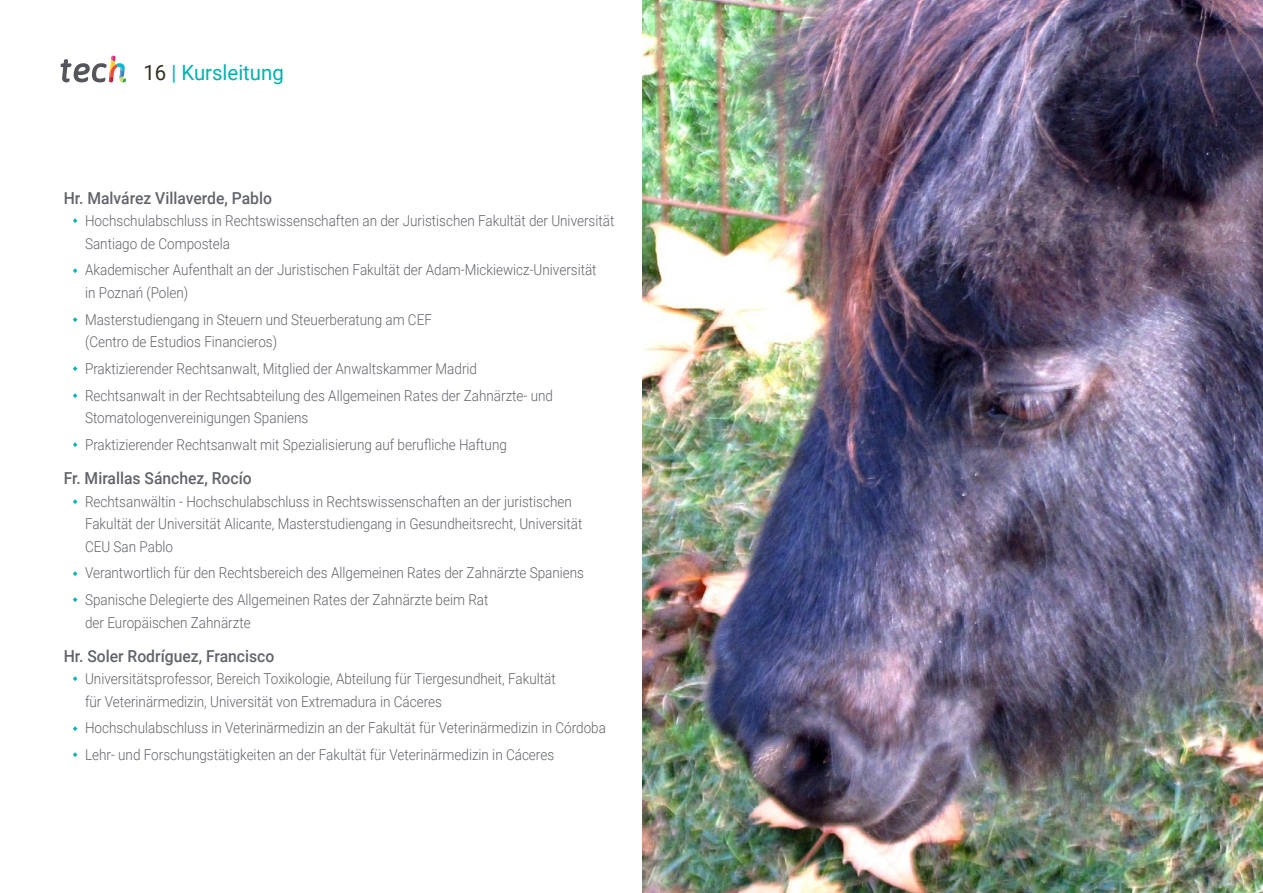
<style>
.page{position:relative;width:1263px;height:893px;background:#fff}
.page>*{position:absolute;margin:0;border:0;box-sizing:border-box;transform-origin:0 0}
.t1{font:21px "Roboto";color:#00b2af}
.t2{font:500 16.5px "Roboto";color:#61646a;scale:.95 1}
.t3{font:300 15px/22.5px "Roboto";color:#61646a;scale:.9 1}
.s1{color:#312e20}
</style>
<div class="page">
<svg style="left:61px;top:56px;width:65px;height:27px"></svg>
<img style="left:642px;top:0;width:621px;height:893px">
<h1 class="t1" style="left:144px;top:57px;width:142px"><span class="s1">16</span> | Kursleitung</h1>
<p class="t2" style="left:64px;top:186px;width:221px">Hr. Malvárez Villaverde, Pablo</p>
<p class="t3" style="left:85px;top:209px;width:590px">Hochschulabschluss in Rechtswissenschaften an der Juristischen Fakultät der Universität<br>Santiago de Compostela</p>
<p class="t3" style="left:85px;top:258px;width:570px">Akademischer Aufenthalt an der Juristischen Fakultät der Adam-Mickiewicz-Universität in Poznań (Polen)</p>
<p class="t3" style="left:85px;top:307px;width:387px">Masterstudiengang in Steuern und Steuerberatung am CEF (Centro de Estudios Financieros)</p>
<p class="t3" style="left:85px;top:355px;width:521px;line-height:26.7px">Praktizierender Rechtsanwalt, Mitglied der Anwaltskammer Madrid<br>Rechtsanwalt in der Rechtsabteilung des Allgemeinen Rates der Zahnärzte- und</p>
<p class="t3" style="left:85px;top:404px;width:470px;line-height:26.7px">Stomatologenvereinigungen Spaniens<br>Praktizierender Rechtsanwalt mit Spezialisierung auf berufliche Haftung</p>
<p class="t2" style="left:64px;top:467px;width:199px">Fr. Mirallas Sánchez, Rocío</p>
<p class="t3" style="left:85px;top:489px;width:554px">Rechtsanwältin - Hochschulabschluss in Rechtswissenschaften an der juristischen<br>Fakultät der Universität Alicante, Masterstudiengang in Gesundheitsrecht, Universität<br>CEU San Pablo</p>
<p class="t3" style="left:85px;top:559px;width:556px;line-height:26.7px">Verantwortlich für den Rechtsbereich des Allgemeinen Rates der Zahnärzte Spaniens<br>Spanische Delegierte des Allgemeinen Rates der Zahnärzte beim Rat</p>
<p class="t3" style="left:85px;top:610px;width:186px">der Europäischen Zahnärzte</p>
<p class="t2" style="left:64px;top:644px;width:223px">Hr. Soler Rodríguez, Francisco</p>
<p class="t3" style="left:85px;top:667px;width:524px">Universitätsprofessor, Bereich Toxikologie, Abteilung für Tiergesundheit, Fakultät für Veterinärmedizin, Universität von Extremadura in Cáceres</p>
<p class="t3" style="left:85px;top:714px;width:580px;line-height:26.7px">Hochschulabschluss in Veterinärmedizin an der Fakultät für Veterinärmedizin in Córdoba<br>Lehr- und Forschungstätigkeiten an der Fakultät für Veterinärmedizin in Cáceres</p>
</div>
